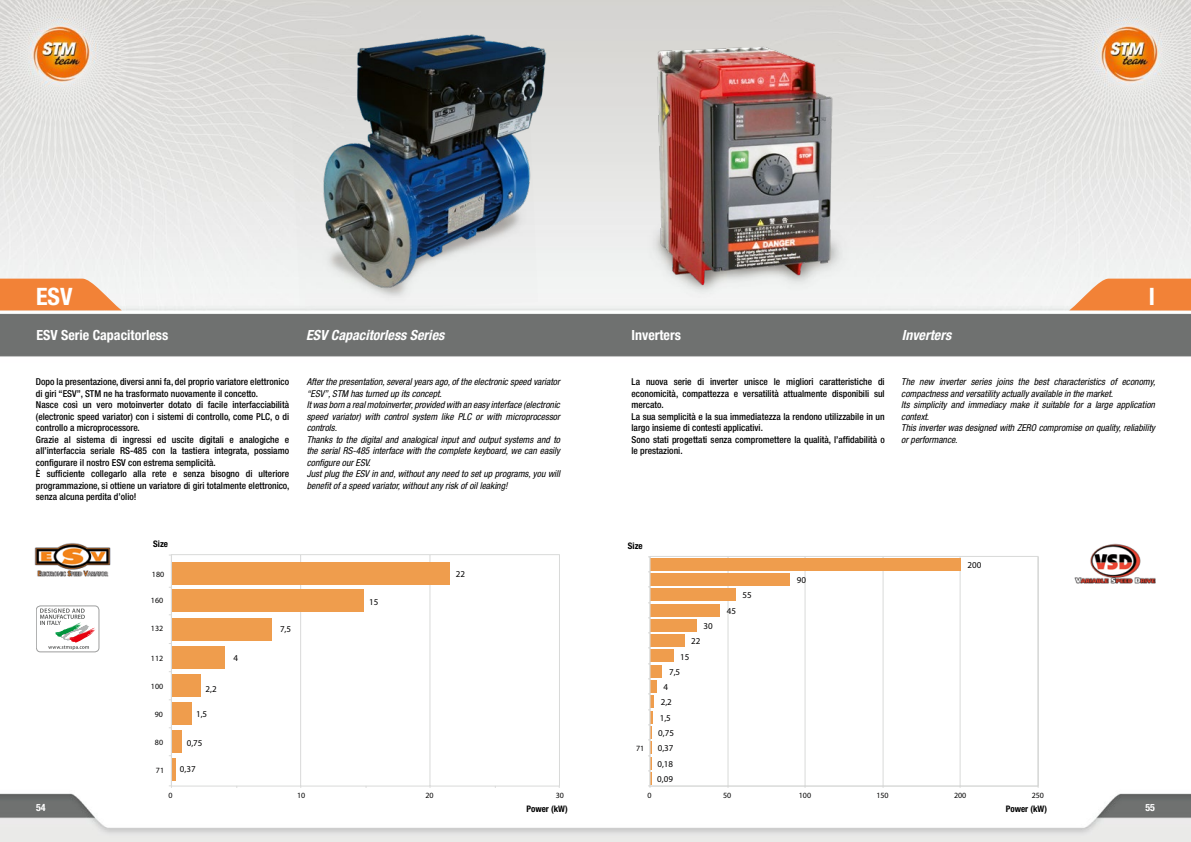
<style>
.page{position:relative;width:1191px;height:842px;background:#fff}
.page>*{position:absolute;margin:0;border:0;box-sizing:border-box;transform-origin:0 0}
.t1{font:700 condensed 24px "Helvetica Neue LT Std";color:#fff}
.t2{font:italic 700 condensed 14px "Helvetica Neue LT Std";color:#fff}
.t3{font:700 condensed 14px "Helvetica Neue LT Std";color:#fff}
.t4{font:700 condensed 10px "Helvetica Neue LT Std";color:#fff}
.t5{font:500 condensed 9.5px/11.5px "Helvetica Neue LT Std";color:#000}
.t6{font:italic condensed 9.5px/11.5px "Helvetica Neue LT Std";color:#000}
.t7{font:9px "Myriad Pro";color:#030202}
.t8{font:700 condensed 9px "Helvetica Neue LT Std";color:#000}
.t9{font:8px "Myriad Pro";color:#030202}
</style>
<div class="page">
<img style="left:0;top:0;width:587px;height:842px">
<img style="left:587px;top:0;width:604px;height:842px">
<svg style="left:0;top:279px;width:122px;height:31px;background:#f29252"></svg>
<img style="left:289px;top:298px;width:249px;height:14px">
<img style="left:224px;top:20px;width:363px;height:278px">
<div style="left:36px;top:606px;width:63px;height:46px;border:1px solid #9d9e9e;border-radius:4px"></div>
<svg style="left:40px;top:608px;width:56px;height:42px"></svg>
<img style="left:29px;top:538px;width:88px;height:49px">
<svg style="left:1069px;top:279px;width:122px;height:32px;background:#f29354"></svg>
<img style="left:612px;top:47px;width:249px;height:272px">
<img style="left:635px;top:38px;width:207px;height:258px">
<img style="left:1074px;top:538px;width:82px;height:46px">
<svg style="left:170px;top:554px;width:390px;height:233px"></svg>
<div style="left:171px;top:759px;width:5px;height:22px;background:#ef9d4d"></div>
<div style="left:171px;top:731px;width:10px;height:22px;background:#ef9d4d"></div>
<div style="left:171px;top:703px;width:21px;height:22px;background:#ef9d4d"></div>
<div style="left:171px;top:675px;width:30px;height:22px;background:#ef9d4d"></div>
<div style="left:171px;top:647px;width:54px;height:22px;background:#ef9d4d"></div>
<div style="left:171px;top:619px;width:101px;height:22px;background:#ef9d4d"></div>
<div style="left:171px;top:589px;width:193px;height:22px;background:#ef9d4d"></div>
<div style="left:171px;top:563px;width:279px;height:22px;background:#ef9d4d"></div>
<hr style="left:171px;top:555px;width:1px;height:231px;background:#d9dad9">
<svg style="left:649px;top:555px;width:390px;height:232px"></svg>
<div style="left:650px;top:680px;width:6px;height:13px;background:#ef9d4d"></div>
<div style="left:650px;top:665px;width:11px;height:12px;background:#ef9d4d"></div>
<div style="left:650px;top:650px;width:23px;height:12px;background:#ef9d4d"></div>
<div style="left:650px;top:634px;width:34px;height:13px;background:#ef9d4d"></div>
<div style="left:650px;top:619px;width:46px;height:12px;background:#ef9d4d"></div>
<div style="left:650px;top:604px;width:70px;height:12px;background:#ef9d4d"></div>
<div style="left:650px;top:589px;width:85px;height:12px;background:#ef9d4d"></div>
<div style="left:650px;top:573px;width:139px;height:12px;background:#ef9d4d"></div>
<div style="left:650px;top:558px;width:310px;height:12px;background:#ef9d4d"></div>
<hr style="left:650px;top:785px;width:388px;height:1px;background:#d9dad9">
<hr style="left:649px;top:556px;width:1px;height:230px;background:#d9dad9">
<svg style="left:648px;top:693px;width:5px;height:95px"></svg>
<h1 class="t1" style="left:36px;top:281px;width:38px">ESV</h1>
<h1 class="t1" style="left:1148px;top:281px;width:8px">I</h1>
<h2 class="t3" style="left:631px;top:326px;width:51px">Inverters</h2>
<h2 class="t2" style="left:901px;top:326px;width:51px">Inverters</h2>
<p class="t6" style="left:901px;top:376px;width:255px">The new inverter series joins the best characteristics of economy, compactness and versatility actually available in the market.<br>Its simplicity and immediacy make it suitable for a large application context.<br>This inverter was designed with ZERO compromise on quality, reliability or performance.</p>
<h2 class="t3" style="left:36px;top:326px;width:133px">ESV Serie Capacitorless</h2>
<h2 class="t2" style="left:306px;top:326px;width:140px">ESV Capacitorless Series</h2>
<p class="t5" style="left:36px;top:376px;width:255px">Dopo la presentazione, diversi anni fa, del proprio variatore elettronico di giri “ESV”, STM ne ha trasformato nuovamente il concetto.<br>Nasce così un vero motoinverter dotato di facile interfacciabilità (electronic speed variator) con i sistemi di controllo, come PLC, o di controllo a microprocessore.<br>Grazie al sistema di ingressi ed uscite digitali e analogiche e all’interfaccia seriale RS-485 con la tastiera integrata, possiamo configurare il nostro ESV con estrema semplicità.<br>È sufficiente collegarlo alla rete e senza bisogno di ulteriore programmazione, si ottiene un variatore di giri totalmente elettronico, senza alcuna perdita d’olio!</p>
<p class="t6" style="left:307px;top:376px;width:255px">After the presentation, several years ago, of the electronic speed variator “ESV”, STM has turned up its concept.<br>It was born a real motoinverter, provided with an easy interface (electronic speed variator) with control system like PLC or with microprocessor controls.<br>Thanks to the digital and analogical input and output systems and to the serial RS-485 interface with the complete keyboard, we can easily configure our ESV.<br>Just plug the ESV in and, without any need to set up programs, you will benefit of a speed variator, without any risk of oil leaking!</p>
<p class="t5" style="left:631px;top:376px;width:255px">La nuova serie di inverter unisce le migliori caratteristiche di economicità, compattezza e versatilità attualmente disponibili sul mercato.<br>La sua semplicità e la sua immediatezza la rendono utilizzabile in un largo insieme di contesti applicativi.<br>Sono stati progettati senza compromettere la qualità, l’affidabilità o le prestazioni.</p>
<p class="t8" style="left:153px;top:538px;width:16px">Size</p>
<p class="t8" style="left:628px;top:541px;width:16px">Size</p>
<p class="t7" style="left:967px;top:559px;width:15px">200</p>
<p class="t9" style="left:152px;top:569px;width:14px">180</p>
<p class="t7" style="left:456px;top:568px;width:11px">22</p>
<p class="t7" style="left:796px;top:574px;width:11px">90</p>
<p class="t9" style="left:151px;top:595px;width:14px">160</p>
<p class="t7" style="left:369px;top:596px;width:11px">15</p>
<p class="t7" style="left:742px;top:590px;width:11px">55</p>
<p class="t7" style="left:727px;top:605px;width:11px">45</p>
<p class="t9" style="left:151px;top:624px;width:14px">132</p>
<p class="t7" style="left:280px;top:624px;width:13px">7,5</p>
<p class="t7" style="left:703px;top:620px;width:11px">30</p>
<p class="t7" style="left:691px;top:636px;width:11px">22</p>
<p class="t9" style="left:151px;top:653px;width:14px">112</p>
<p class="t7" style="left:233px;top:652px;width:6px">4</p>
<p class="t7" style="left:680px;top:651px;width:11px">15</p>
<p class="t7" style="left:669px;top:666px;width:13px">7,5</p>
<p class="t9" style="left:151px;top:681px;width:14px">100</p>
<p class="t7" style="left:205px;top:683px;width:13px">2,2</p>
<p class="t7" style="left:663px;top:682px;width:6px">4</p>
<p class="t7" style="left:661px;top:697px;width:13px">2,2</p>
<p class="t9" style="left:155px;top:710px;width:10px">90</p>
<p class="t7" style="left:196px;top:708px;width:13px">1,5</p>
<p class="t7" style="left:659px;top:712px;width:13px">1,5</p>
<p class="t7" style="left:658px;top:727px;width:17px">0,75</p>
<p class="t9" style="left:155px;top:737px;width:10px">80</p>
<p class="t7" style="left:187px;top:737px;width:17px">0,75</p>
<p class="t9" style="left:636px;top:743px;width:10px">71</p>
<p class="t7" style="left:657px;top:743px;width:17px">0,37</p>
<p class="t9" style="left:156px;top:765px;width:10px">71</p>
<p class="t7" style="left:180px;top:764px;width:17px">0,37</p>
<p class="t7" style="left:657px;top:758px;width:17px">0,18</p>
<p class="t7" style="left:657px;top:773px;width:17px">0,09</p>
<p class="t9" style="left:168px;top:790px;width:6px">0</p>
<p class="t9" style="left:297px;top:790px;width:10px">10</p>
<p class="t9" style="left:425px;top:790px;width:10px">20</p>
<p class="t9" style="left:556px;top:790px;width:10px">30</p>
<p class="t9" style="left:647px;top:790px;width:6px">0</p>
<p class="t9" style="left:723px;top:790px;width:10px">50</p>
<p class="t9" style="left:798px;top:790px;width:14px">100</p>
<p class="t9" style="left:876px;top:790px;width:14px">150</p>
<p class="t9" style="left:954px;top:790px;width:14px">200</p>
<p class="t9" style="left:1031px;top:790px;width:14px">250</p>
<p class="t4" style="left:36px;top:801px;width:11px">54</p>
<p class="t4" style="left:1145px;top:801px;width:11px">55</p>
<p class="t8" style="left:526px;top:804px;width:43px">Power (kW)</p>
<p class="t8" style="left:1006px;top:804px;width:43px">Power (kW)</p>
</div>
